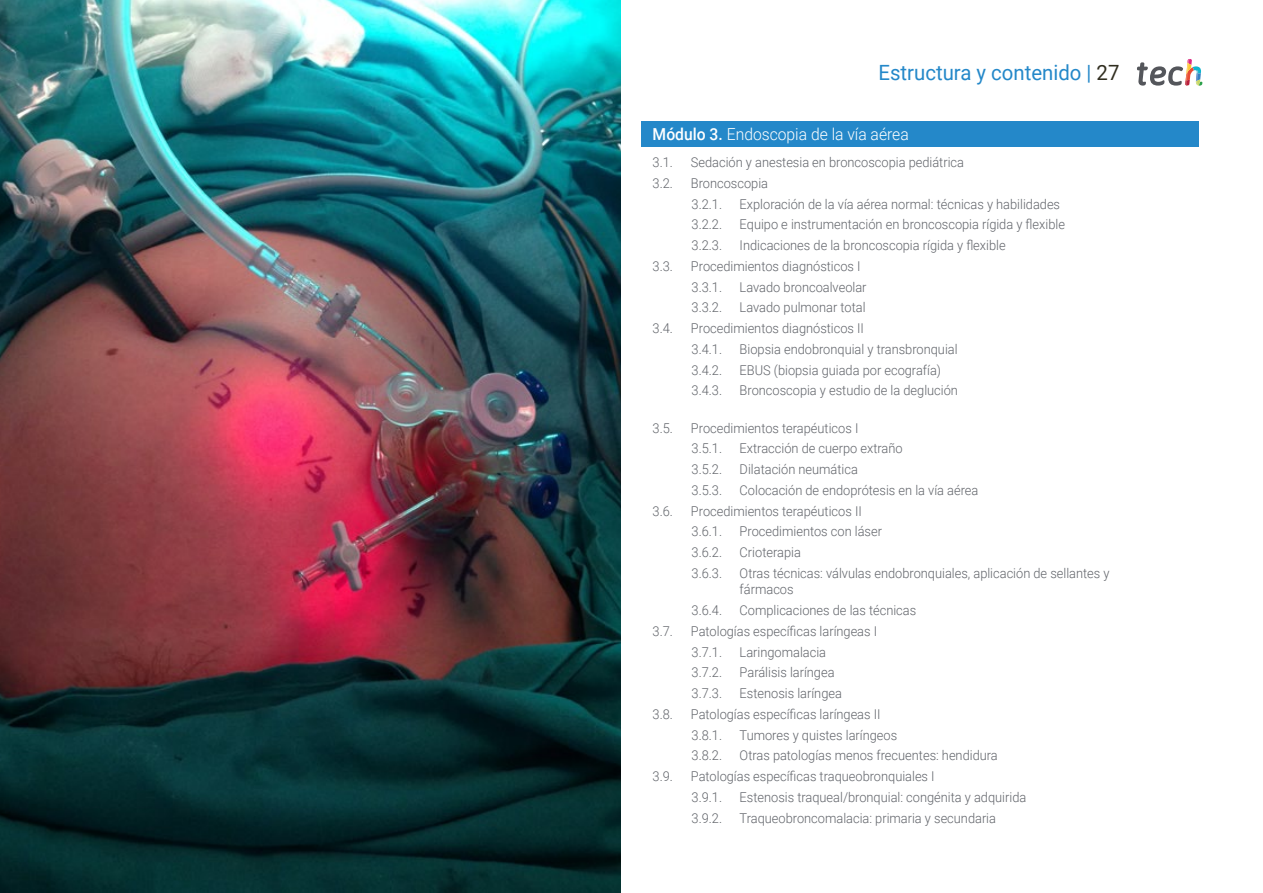
<style>
.page{position:relative;width:1263px;height:893px;background:#fff}
.page>*{position:absolute;margin:0;border:0;box-sizing:border-box;transform-origin:0 0}
.t1{font:21px "Roboto";color:#2488c9}
.t2{font:300 16.5px "Roboto";color:#fff;scale:.95 1}
.t3{font:300 13.5px/20.7px "Roboto";color:#61646a;scale:.95 1}
.s1{color:#312e20}
.s2{font-weight:500}
</style>
<div class="page">
<img style="left:0;top:0;width:621px;height:893px">
<div style="left:642px;top:121px;width:557px;height:25px;background:#2488c9"></div>
<svg style="left:1137px;top:59px;width:65px;height:27px"></svg>
<h1 class="t1" style="left:878px;top:57px;width:242px">Estructura y contenido | <span class="s1">27</span></h1>
<p class="t2" style="left:653px;top:123px;width:271px"><span class="s2">Módulo 3.</span> Endoscopia de la vía aérea</p>
<p class="t3" style="left:653px;top:151px;width:23px">3.1.</p>
<p class="t3" style="left:691px;top:151px;width:289px">Sedación y anestesia en broncoscopia pediátrica</p>
<p class="t3" style="left:653px;top:172px;width:23px">3.2.</p>
<p class="t3" style="left:691px;top:172px;width:83px">Broncoscopia<br>3.2.1.</p>
<p class="t3" style="left:740px;top:193px;width:339px">Exploración de la vía aérea normal: técnicas y habilidades</p>
<p class="t3" style="left:692px;top:214px;width:34px">3.2.2.</p>
<p class="t3" style="left:740px;top:214px;width:344px">Equipo e instrumentación en broncoscopia rígida y flexible</p>
<p class="t3" style="left:692px;top:234px;width:34px">3.2.3.</p>
<p class="t3" style="left:740px;top:234px;width:281px">Indicaciones de la broncoscopia rígida y flexible</p>
<p class="t3" style="left:653px;top:255px;width:23px">3.3.</p>
<p class="t3" style="left:691px;top:255px;width:180px">Procedimientos diagnósticos I<br>3.3.1.</p>
<p class="t3" style="left:740px;top:276px;width:135px">Lavado broncoalveolar</p>
<p class="t3" style="left:692px;top:297px;width:34px">3.3.2.</p>
<p class="t3" style="left:740px;top:297px;width:134px">Lavado pulmonar total</p>
<p class="t3" style="left:653px;top:317px;width:23px">3.4.</p>
<p class="t3" style="left:691px;top:317px;width:184px">Procedimientos diagnósticos II<br>3.4.1.</p>
<p class="t3" style="left:740px;top:338px;width:231px">Biopsia endobronquial y transbronquial</p>
<p class="t3" style="left:692px;top:359px;width:34px">3.4.2.</p>
<p class="t3" style="left:740px;top:359px;width:213px">EBUS (biopsia guiada por ecografía)</p>
<p class="t3" style="left:692px;top:380px;width:34px">3.4.3.</p>
<p class="t3" style="left:740px;top:380px;width:231px">Broncoscopia y estudio de la deglución</p>
<p class="t3" style="left:653px;top:417px;width:23px">3.5.</p>
<p class="t3" style="left:691px;top:417px;width:178px">Procedimientos terapéuticos I<br>3.5.1.</p>
<p class="t3" style="left:740px;top:438px;width:173px">Extracción de cuerpo extraño</p>
<p class="t3" style="left:692px;top:458px;width:34px">3.5.2.</p>
<p class="t3" style="left:740px;top:458px;width:126px">Dilatación neumática</p>
<p class="t3" style="left:692px;top:479px;width:34px">3.5.3.</p>
<p class="t3" style="left:740px;top:479px;width:253px">Colocación de endoprótesis en la vía aérea</p>
<p class="t3" style="left:653px;top:500px;width:23px">3.6.</p>
<p class="t3" style="left:691px;top:500px;width:181px">Procedimientos terapéuticos II<br>3.6.1.</p>
<p class="t3" style="left:740px;top:521px;width:151px">Procedimientos con láser</p>
<p class="t3" style="left:692px;top:541px;width:34px">3.6.2.</p>
<p class="t3" style="left:740px;top:541px;width:66px">Crioterapia</p>
<p class="t3" style="left:692px;top:562px;width:34px">3.6.3.</p>
<p class="t3" style="left:740px;top:564px;width:391px;line-height:16.5px">Otras técnicas: válvulas endobronquiales, aplicación de sellantes y fármacos</p>
<p class="t3" style="left:692px;top:599px;width:34px">3.6.4.</p>
<p class="t3" style="left:740px;top:599px;width:187px">Complicaciones de las técnicas</p>
<p class="t3" style="left:653px;top:620px;width:23px">3.7.</p>
<p class="t3" style="left:691px;top:620px;width:198px">Patologías específicas laríngeas I<br>3.7.1.</p>
<p class="t3" style="left:740px;top:641px;width:93px">Laringomalacia</p>
<p class="t3" style="left:692px;top:662px;width:34px">3.7.2.</p>
<p class="t3" style="left:740px;top:662px;width:101px">Parálisis laríngea</p>
<p class="t3" style="left:692px;top:682px;width:34px">3.7.3.</p>
<p class="t3" style="left:740px;top:682px;width:109px">Estenosis laríngea</p>
<p class="t3" style="left:653px;top:703px;width:23px">3.8.</p>
<p class="t3" style="left:691px;top:703px;width:201px">Patologías específicas laríngeas II<br>3.8.1.</p>
<p class="t3" style="left:740px;top:724px;width:167px">Tumores y quistes laríngeos</p>
<p class="t3" style="left:692px;top:745px;width:34px">3.8.2.</p>
<p class="t3" style="left:740px;top:745px;width:273px">Otras patologías menos frecuentes: hendidura</p>
<p class="t3" style="left:653px;top:765px;width:23px">3.9.</p>
<p class="t3" style="left:691px;top:765px;width:258px">Patologías específicas traqueobronquiales I<br>3.9.1.</p>
<p class="t3" style="left:740px;top:786px;width:303px">Estenosis traqueal/bronquial: congénita y adquirida</p>
<p class="t3" style="left:692px;top:807px;width:34px">3.9.2.</p>
<p class="t3" style="left:740px;top:807px;width:271px">Traqueobroncomalacia: primaria y secundaria</p>
</div>
